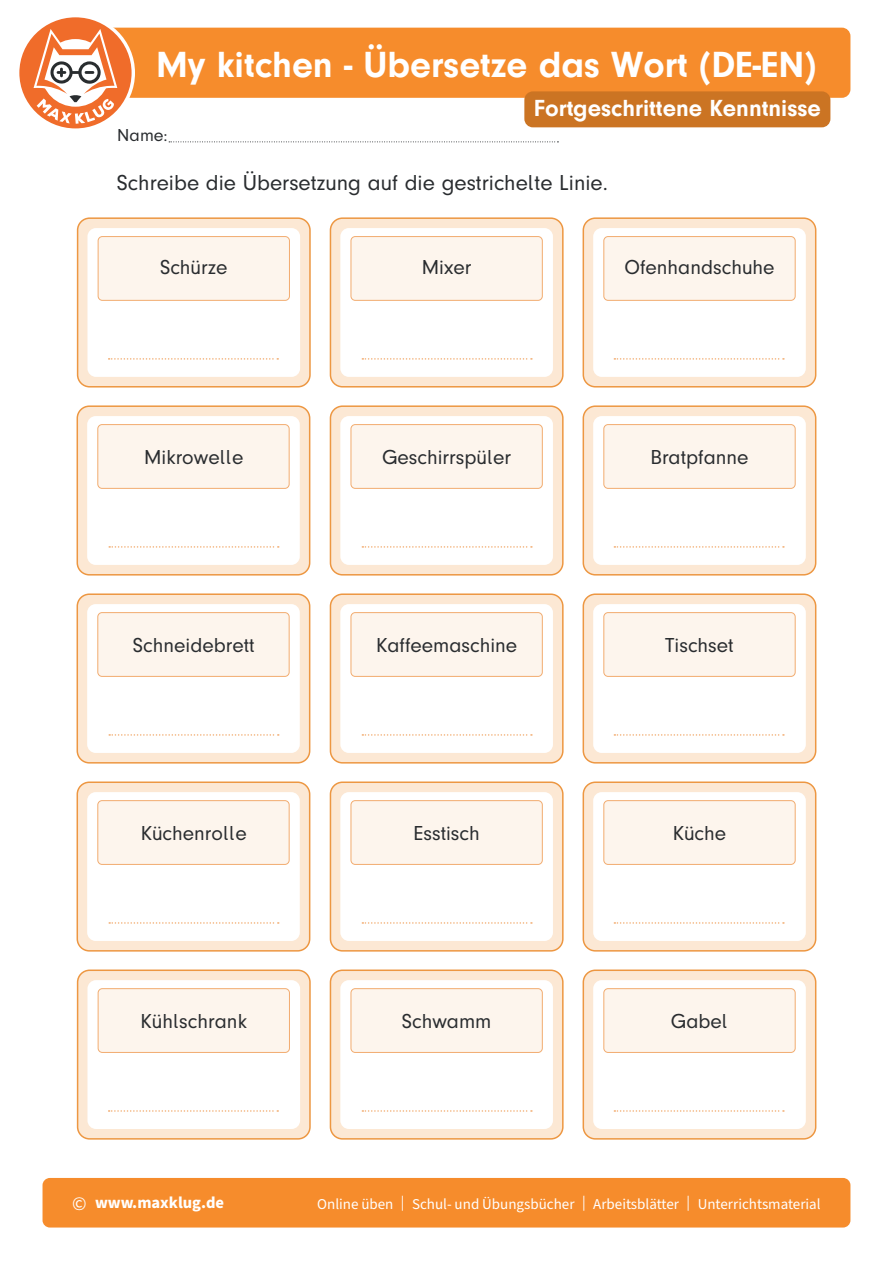
<style>
.page{position:relative;width:893px;height:1263px;background:#fff}
.page>*{position:absolute;margin:0;border:0;box-sizing:border-box;transform-origin:0 0}
.t1{font:700 37.5px "Mk Druckschrift N";color:#fff}
.t2{font:700 24px "Mk Druckschrift N";color:#fff}
.t3{font:22.5px "Mk Druckschrift N";color:#292c2f}
.t4{font:21px "Mk Druckschrift N";color:#292c2f}
.t5{font:18px "Mk Druckschrift N";color:#292c2f}
.t6{font:700 16.5px "Source Sans Pro";color:#fff}
.t7{font:15px "Source Sans Pro";color:#fff}
.s1{font-weight:400;font-size:19.5px}
</style>
<div class="page">
<div style="left:75px;top:28px;width:775px;height:70px;background:#f68c2c;border-radius:9px"></div>
<svg style="left:169px;top:141px;width:389px;height:1px"></svg>
<svg style="left:19px;top:17px;width:116px;height:112px"></svg>
<div style="left:524px;top:91px;width:306px;height:36px;background:#cb7423;border-radius:9px"></div>
<div style="left:43px;top:1178px;width:807px;height:49px;background:#f68c2c;border-radius:7px"></div>
<div style="left:78px;top:218px;width:232px;height:169px;background:#fce8d4;border-radius:12px"></div>
<div style="left:77px;top:217px;width:234px;height:170px;border:2px solid #ed9742;border-radius:12px"></div>
<div style="left:330px;top:218px;width:233px;height:169px;background:#fce8d4;border-radius:12px"></div>
<div style="left:330px;top:217px;width:234px;height:170px;border:2px solid #ed9742;border-radius:12px"></div>
<div style="left:583px;top:218px;width:233px;height:169px;background:#fce8d4;border-radius:12px"></div>
<div style="left:583px;top:217px;width:233px;height:170px;border:2px solid #ed9742;border-radius:12px"></div>
<div style="left:78px;top:970px;width:232px;height:169px;background:#fce8d4;border-radius:12px"></div>
<div style="left:77px;top:969px;width:234px;height:170px;border:2px solid #ed9742;border-radius:12px"></div>
<div style="left:77px;top:406px;width:233px;height:169px;background:#fce8d4;border-radius:12px"></div>
<div style="left:77px;top:405px;width:233px;height:170px;border:2px solid #ed9742;border-radius:12px"></div>
<div style="left:77px;top:594px;width:233px;height:169px;background:#fce8d4;border-radius:12px"></div>
<div style="left:77px;top:593px;width:233px;height:170px;border:2px solid #ed9742;border-radius:12px"></div>
<div style="left:77px;top:782px;width:233px;height:169px;background:#fce8d4;border-radius:12px"></div>
<div style="left:77px;top:781px;width:233px;height:170px;border:2px solid #ed9742;border-radius:12px"></div>
<div style="left:330px;top:970px;width:233px;height:169px;background:#fce8d4;border-radius:12px"></div>
<div style="left:330px;top:969px;width:234px;height:170px;border:2px solid #ed9742;border-radius:12px"></div>
<div style="left:330px;top:782px;width:233px;height:169px;background:#fce8d4;border-radius:12px"></div>
<div style="left:330px;top:781px;width:234px;height:170px;border:2px solid #ed9742;border-radius:12px"></div>
<div style="left:330px;top:594px;width:233px;height:169px;background:#fce8d4;border-radius:12px"></div>
<div style="left:330px;top:593px;width:234px;height:170px;border:2px solid #ed9742;border-radius:12px"></div>
<div style="left:583px;top:970px;width:233px;height:169px;background:#fce8d4;border-radius:12px"></div>
<div style="left:583px;top:969px;width:233px;height:170px;border:2px solid #ed9742;border-radius:12px"></div>
<div style="left:583px;top:782px;width:233px;height:169px;background:#fce8d4;border-radius:12px"></div>
<div style="left:583px;top:781px;width:233px;height:170px;border:2px solid #ed9742;border-radius:12px"></div>
<div style="left:330px;top:406px;width:233px;height:169px;background:#fce8d4;border-radius:12px"></div>
<div style="left:330px;top:405px;width:234px;height:170px;border:2px solid #ed9742;border-radius:12px"></div>
<div style="left:583px;top:594px;width:233px;height:169px;background:#fce8d4;border-radius:12px"></div>
<div style="left:583px;top:593px;width:233px;height:170px;border:2px solid #ed9742;border-radius:12px"></div>
<div style="left:583px;top:406px;width:233px;height:169px;background:#fce8d4;border-radius:12px"></div>
<div style="left:583px;top:405px;width:233px;height:170px;border:2px solid #ed9742;border-radius:12px"></div>
<div style="left:340px;top:228px;width:213px;height:149px;background:#fff;border-radius:9px"></div>
<div style="left:593px;top:228px;width:213px;height:149px;background:#fff;border-radius:9px"></div>
<div style="left:87px;top:228px;width:213px;height:149px;background:#fff;border-radius:9px"></div>
<div style="left:87px;top:980px;width:213px;height:149px;background:#fff;border-radius:9px"></div>
<div style="left:87px;top:792px;width:213px;height:149px;background:#fff;border-radius:9px"></div>
<div style="left:87px;top:604px;width:213px;height:149px;background:#fff;border-radius:9px"></div>
<div style="left:87px;top:416px;width:213px;height:149px;background:#fff;border-radius:9px"></div>
<div style="left:340px;top:980px;width:213px;height:149px;background:#fff;border-radius:9px"></div>
<div style="left:593px;top:980px;width:213px;height:149px;background:#fff;border-radius:9px"></div>
<div style="left:593px;top:792px;width:213px;height:149px;background:#fff;border-radius:9px"></div>
<div style="left:340px;top:792px;width:213px;height:149px;background:#fff;border-radius:9px"></div>
<div style="left:340px;top:416px;width:213px;height:149px;background:#fff;border-radius:9px"></div>
<div style="left:340px;top:604px;width:213px;height:149px;background:#fff;border-radius:9px"></div>
<div style="left:593px;top:604px;width:213px;height:149px;background:#fff;border-radius:9px"></div>
<div style="left:593px;top:416px;width:213px;height:149px;background:#fff;border-radius:9px"></div>
<div style="left:98px;top:989px;width:191px;height:63px;background:#fdf5ed;border-radius:4px"></div>
<div style="left:98px;top:988px;width:192px;height:65px;border:1px solid #f2ac70;border-radius:4px"></div>
<div style="left:98px;top:237px;width:191px;height:63px;background:#fdf5ed;border-radius:4px"></div>
<div style="left:98px;top:236px;width:192px;height:65px;border:1px solid #f2ac70;border-radius:4px"></div>
<div style="left:351px;top:237px;width:191px;height:63px;background:#fdf5ed;border-radius:4px"></div>
<div style="left:351px;top:236px;width:192px;height:65px;border:1px solid #f2ac70;border-radius:4px"></div>
<div style="left:604px;top:237px;width:191px;height:63px;background:#fdf5ed;border-radius:4px"></div>
<div style="left:603px;top:236px;width:192px;height:65px;border:1px solid #f2ac70;border-radius:4px"></div>
<div style="left:351px;top:989px;width:191px;height:63px;background:#fdf5ed;border-radius:4px"></div>
<div style="left:351px;top:988px;width:192px;height:65px;border:1px solid #f2ac70;border-radius:4px"></div>
<div style="left:98px;top:801px;width:191px;height:63px;background:#fdf5ed;border-radius:4px"></div>
<div style="left:97px;top:800px;width:193px;height:65px;border:1px solid #f2ac70;border-radius:4px"></div>
<div style="left:351px;top:425px;width:191px;height:63px;background:#fdf5ed;border-radius:4px"></div>
<div style="left:351px;top:424px;width:192px;height:65px;border:1px solid #f2ac70;border-radius:4px"></div>
<div style="left:98px;top:613px;width:191px;height:63px;background:#fdf5ed;border-radius:4px"></div>
<div style="left:97px;top:612px;width:193px;height:65px;border:1px solid #f2ac70;border-radius:4px"></div>
<div style="left:98px;top:425px;width:191px;height:63px;background:#fdf5ed;border-radius:4px"></div>
<div style="left:97px;top:424px;width:193px;height:65px;border:1px solid #f2ac70;border-radius:4px"></div>
<div style="left:604px;top:425px;width:191px;height:63px;background:#fdf5ed;border-radius:4px"></div>
<div style="left:603px;top:424px;width:192px;height:65px;border:1px solid #f2ac70;border-radius:4px"></div>
<div style="left:604px;top:989px;width:191px;height:63px;background:#fdf5ed;border-radius:4px"></div>
<div style="left:603px;top:988px;width:192px;height:65px;border:1px solid #f2ac70;border-radius:4px"></div>
<div style="left:351px;top:613px;width:191px;height:63px;background:#fdf5ed;border-radius:4px"></div>
<div style="left:351px;top:612px;width:192px;height:65px;border:1px solid #f2ac70;border-radius:4px"></div>
<div style="left:604px;top:613px;width:191px;height:63px;background:#fdf5ed;border-radius:4px"></div>
<div style="left:603px;top:612px;width:192px;height:65px;border:1px solid #f2ac70;border-radius:4px"></div>
<div style="left:351px;top:801px;width:191px;height:63px;background:#fdf5ed;border-radius:4px"></div>
<div style="left:351px;top:800px;width:192px;height:65px;border:1px solid #f2ac70;border-radius:4px"></div>
<div style="left:604px;top:801px;width:191px;height:63px;background:#fdf5ed;border-radius:4px"></div>
<div style="left:603px;top:800px;width:192px;height:65px;border:1px solid #f2ac70;border-radius:4px"></div>
<svg style="left:109px;top:358px;width:169px;height:2px"></svg>
<svg style="left:109px;top:1110px;width:169px;height:2px"></svg>
<svg style="left:362px;top:358px;width:170px;height:2px"></svg>
<svg style="left:614px;top:358px;width:170px;height:2px"></svg>
<svg style="left:109px;top:922px;width:170px;height:2px"></svg>
<svg style="left:362px;top:1110px;width:170px;height:2px"></svg>
<svg style="left:109px;top:734px;width:170px;height:2px"></svg>
<svg style="left:109px;top:546px;width:170px;height:2px"></svg>
<svg style="left:362px;top:546px;width:170px;height:2px"></svg>
<svg style="left:614px;top:1110px;width:170px;height:2px"></svg>
<svg style="left:614px;top:922px;width:170px;height:2px"></svg>
<svg style="left:614px;top:546px;width:170px;height:2px"></svg>
<svg style="left:362px;top:922px;width:170px;height:2px"></svg>
<svg style="left:362px;top:734px;width:170px;height:2px"></svg>
<svg style="left:614px;top:734px;width:170px;height:2px"></svg>
<h1 class="t1" style="left:156px;top:43px;width:662px">My kitchen - Übersetze das Wort (DE-EN)</h1>
<p class="t5" style="left:117px;top:125px;width:52px">Name:</p>
<p class="t2" style="left:534px;top:95px;width:288px">Fortgeschrittene Kenntnisse</p>
<p class="t3" style="left:117px;top:170px;width:492px">Schreibe die Übersetzung auf die gestrichelte Linie.</p>
<p class="t4" style="left:160px;top:256px;width:69px">Schürze</p>
<p class="t4" style="left:422px;top:256px;width:51px">Mixer</p>
<p class="t4" style="left:624px;top:256px;width:151px">Ofenhandschuhe</p>
<p class="t4" style="left:144px;top:446px;width:101px">Mikrowelle</p>
<p class="t4" style="left:382px;top:446px;width:131px">Geschirrspüler</p>
<p class="t4" style="left:650px;top:446px;width:100px">Bratpfanne</p>
<p class="t4" style="left:133px;top:634px;width:123px">Schneidebrett</p>
<p class="t4" style="left:376px;top:634px;width:143px">Kaffeemaschine</p>
<p class="t4" style="left:665px;top:634px;width:70px">Tischset</p>
<p class="t4" style="left:141px;top:822px;width:108px">Küchenrolle</p>
<p class="t4" style="left:413px;top:822px;width:68px">Esstisch</p>
<p class="t4" style="left:673px;top:822px;width:55px">Küche</p>
<p class="t4" style="left:141px;top:1010px;width:108px">Kühlschrank</p>
<p class="t4" style="left:402px;top:1010px;width:91px">Schwamm</p>
<p class="t4" style="left:671px;top:1010px;width:59px">Gabel</p>
<p class="t6" style="left:72px;top:1191px;width:153px"><span class="s1">©</span> www.maxklug.de</p>
<p class="t7" style="left:317px;top:1193px;width:505px">Online üben | Schul- und Übungsbücher | Arbeitsblätter | Unterrichtsmaterial</p>
</div>
